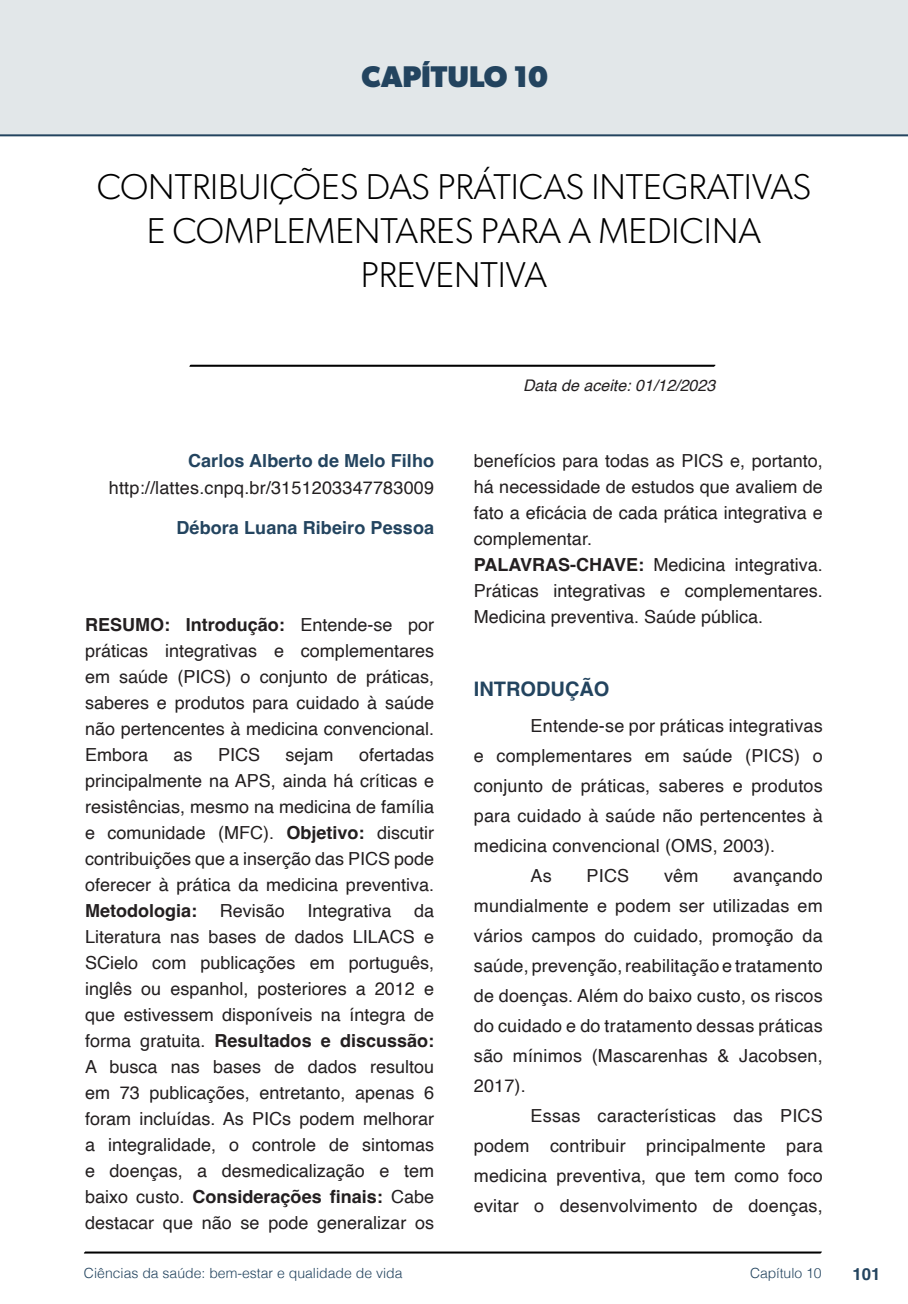
<style>
.page{position:relative;width:908px;height:1304px;background:#fff}
.page>*{position:absolute;margin:0;border:0;box-sizing:border-box;transform-origin:0 0}
.t1{font:300 36px/44px "Gibson";color:#000;text-align:center}
.t2{font:700 30px "Gibson";color:#23445f}
.t3{font:700 20px "Helvetica";color:#23445f}
.t4{font:18px/26px "Helvetica";color:#231f20;text-align:justify}
.t5{font:700 18px "Helvetica";letter-spacing:.005em;color:#23445f}
.t6{font:700 18px "Helvetica";color:#231f20}
.t7{font:700 16.8px "Helvetica";color:#23445f}
.t8{font:italic 16px "Helvetica";color:#231f20}
.t9{font:300 14px "Helvetica";color:#23445f}
.s1{font-weight:700}
</style>
<div class="page">
<svg style="left:84px;top:1251px;width:737px;height:3px;background:#515151"></svg>
<svg style="left:189px;top:364px;width:526px;height:3px;background:#4f4f4f"></svg>
<div style="left:0;top:0;width:907px;height:136px;background:#e2e7e9"></div>
<div style="left:44px;top:72px;width:68px;height:61px;background:#e2e7e9"></div>
<h2 class="t2" style="left:361px;top:58px;width:188px">CAPÍTULO 10</h2>
<h1 class="t1" style="left:97px;top:164px;width:715px">CONTRIBUIÇÕES DAS PRÁTICAS INTEGRATIVAS<br>E COMPLEMENTARES PARA A MEDICINA<br>PREVENTIVA</h1>
<p class="t5" style="left:188px;top:450px;width:247px">Carlos Alberto de Melo Filho</p>
<p class="t4" style="left:109px;top:476px;width:326px">http://lattes.cnpq.br/3151203347783009</p>
<p class="t5" style="left:176px;top:516px;width:259px">Débora Luana Ribeiro Pessoa</p>
<p class="t4" style="left:85px;top:612px;width:350px"><span class="s1">RESUMO: Introdução:</span> Entende-se por práticas integrativas e complementares em saúde (PICS) o conjunto de práticas, saberes e produtos para cuidado à saúde não pertencentes à medicina convencional.<br>Embora</p>
<p class="t4" style="left:173px;top:742px;width:21px">as</p>
<p class="t4" style="left:218px;top:742px;width:44px">PICS</p>
<p class="t4" style="left:285px;top:742px;width:50px">sejam</p>
<p class="t4" style="left:85px;top:742px;width:350px;text-indent:274px">ofertadas principalmente na APS, ainda há críticas e resistências, mesmo na medicina de família e comunidade (MFC). <span class="s1">Objetivo:</span> discutir contribuições que a inserção das PICS pode oferecer à prática da medicina preventiva.</p>
<p class="t6" style="left:85px;top:900px;width:113px">Metodologia:</p>
<p class="t4" style="left:220px;top:898px;width:67px">Revisão</p>
<p class="t4" style="left:307px;top:898px;width:86px">Integrativa</p>
<p class="t4" style="left:85px;top:898px;width:350px;text-indent:329px">da Literatura nas bases de dados LILACS e SCielo com publicações em português, inglês ou espanhol, posteriores a 2012 e que estivessem disponíveis na íntegra de forma gratuita. <span class="s1">Resultados e discussão:<br></span>A busca nas bases de dados resultou em 73 publicações, entretanto, apenas 6 foram incluídas. As PICs podem melhorar a integralidade, o controle de sintomas e doenças, a desmedicalização e tem baixo custo. <span class="s1">Considerações finais:</span> Cabe destacar que não se pode generalizar os</p>
<p class="t8" style="left:523px;top:373px;width:194px">Data de aceite: 01/12/2023</p>
<p class="t4" style="left:473px;top:448px;width:350px;text-align:left">benefícios para todas as PICS e, portanto, há necessidade de estudos que avaliem de fato a eficácia de cada prática integrativa e complementar.<br><span class="s1">PALAVRAS-CHAVE:</span> Medicina integrativa.<br>Práticas integrativas e complementares.<br>Medicina preventiva. Saúde pública.</p>
<p class="t3" style="left:473px;top:677px;width:137px">INTRODUÇÃO</p>
<p class="t4" style="left:530px;top:713px;width:293px">Entende-se por práticas integrativas</p>
<p class="t4" style="left:473px;top:743px;width:350px">e complementares em saúde (PICS) o</p>
<p class="t4" style="left:473px;top:773px;width:350px">conjunto de práticas, saberes e produtos</p>
<p class="t4" style="left:473px;top:803px;width:350px">para cuidado à saúde não pertencentes à</p>
<p class="t4" style="left:473px;top:833px;width:303px">medicina convencional (OMS, 2003).</p>
<p class="t4" style="left:530px;top:863px;width:23px">As</p>
<p class="t4" style="left:586px;top:863px;width:44px">PICS</p>
<p class="t4" style="left:663px;top:863px;width:36px">vêm</p>
<p class="t4" style="left:473px;top:861px;width:350px;line-height:30px;text-indent:259px">avançando mundialmente e podem ser utilizadas em vários campos do cuidado, promoção da saúde, prevenção, reabilitação e tratamento de doenças. Além do baixo custo, os riscos do cuidado e do tratamento dessas práticas são mínimos (Mascarenhas &amp; Jacobsen, 2017).</p>
<p class="t4" style="left:473px;top:1101px;width:350px;line-height:30px;text-indent:57px">Essas características das PICS podem contribuir principalmente para medicina preventiva, que tem como foco evitar o desenvolvimento de doenças,</p>
<p class="t9" style="left:84px;top:1261px;width:320px">Ciências da saúde: bem-estar e qualidade de vida</p>
<p class="t9" style="left:749px;top:1261px;width:73px">Capítulo 10</p>
<p class="t7" style="left:851px;top:1264px;width:30px">101</p>
</div>
